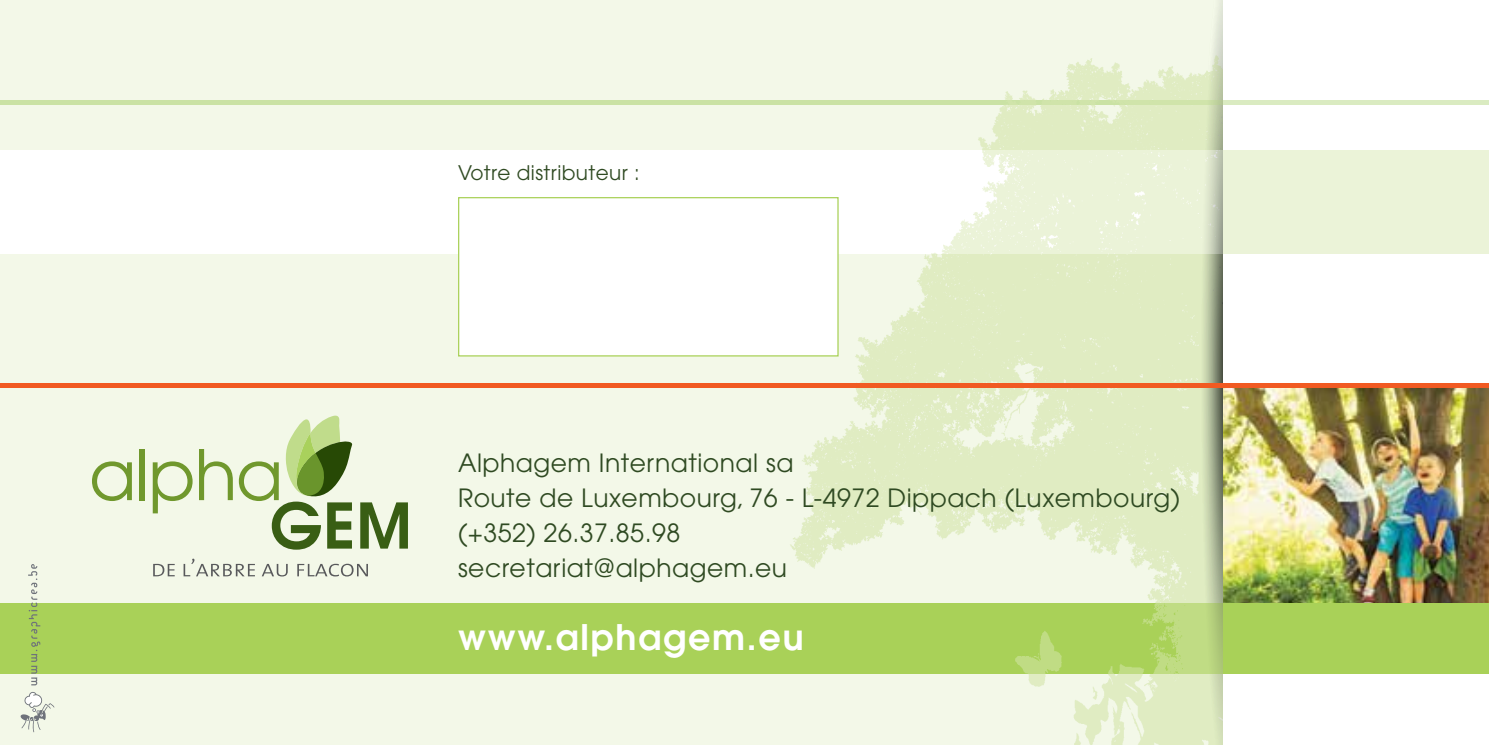
<style>
.page{position:relative;width:1489px;height:745px;background:#fff}
.page>*{position:absolute;margin:0;border:0;box-sizing:border-box;transform-origin:0 0}
.t1{font:600 35px "Avant Garde";letter-spacing:.05em;color:#fff}
.t2{font:25px/35px "Avant Garde";letter-spacing:.02em;color:#2f4a22}
.t3{font:20px "Avant Garde";color:#2f4a22}
</style>
<div class="page">
<div style="left:0;top:0;width:1236px;height:744px;background:#f3f8e8"></div>
<svg style="left:92px;top:461px;width:40px;height:39px"></svg>
<div style="left:140px;top:448px;width:5px;height:52px;background:#70982d"></div>
<svg style="left:153px;top:461px;width:39px;height:52px"></svg>
<svg style="left:199px;top:449px;width:34px;height:51px"></svg>
<svg style="left:360px;top:502px;width:48px;height:46px"></svg>
<svg style="left:153px;top:563px;width:22px;height:13px"></svg>
<svg style="left:183px;top:558px;width:72px;height:18px"></svg>
<svg style="left:262px;top:563px;width:26px;height:13px"></svg>
<svg style="left:297px;top:563px;width:71px;height:13px"></svg>
<svg style="left:239px;top:415px;width:114px;height:134px"></svg>
<div style="left:0;top:100px;width:1223px;height:5px;background:#cae2a4"></div>
<div style="left:0;top:602px;width:1223px;height:71px;background:#a9d158"></div>
<div style="left:0;top:150px;width:1223px;height:103px;background:#fff"></div>
<img style="left:737px;top:58px;width:462px;height:686px">
<svg style="left:1199px;top:0;width:24px;height:744px;background:#c5d1ac"></svg>
<div style="left:1223px;top:0;width:265px;height:744px;background:#fff"></div>
<div style="left:1223px;top:150px;width:265px;height:103px;background:#ebf3d8"></div>
<img style="left:1223px;top:387px;width:265px;height:215px">
<div style="left:1223px;top:100px;width:265px;height:5px;background:#daebc1"></div>
<div style="left:0;top:382px;width:1223px;height:5px;background:#f15a22"></div>
<div style="left:1223px;top:602px;width:265px;height:71px;background:#a9d158"></div>
<svg style="left:28px;top:564px;width:12px;height:121px"></svg>
<svg style="left:21px;top:692px;width:33px;height:39px"></svg>
<div style="left:1223px;top:382px;width:265px;height:5px;background:#f15a22"></div>
<div style="left:458px;top:197px;width:380px;height:159px;background:#fff;border:1px solid #a9d158"></div>
<p class="t3" style="left:458px;top:161px;width:183px">Votre distributeur :</p>
<p class="t2" style="left:458px;top:445px;width:723px">Alphagem International sa<br>Route de Luxembourg, 76 - L-4972 Dippach (Luxembourg) (+352) 26.37.85.98<br>secretariat@alphagem.eu</p>
<h1 class="t1" style="left:458px;top:613px;width:347px">www.alphagem.eu</h1>
</div>
